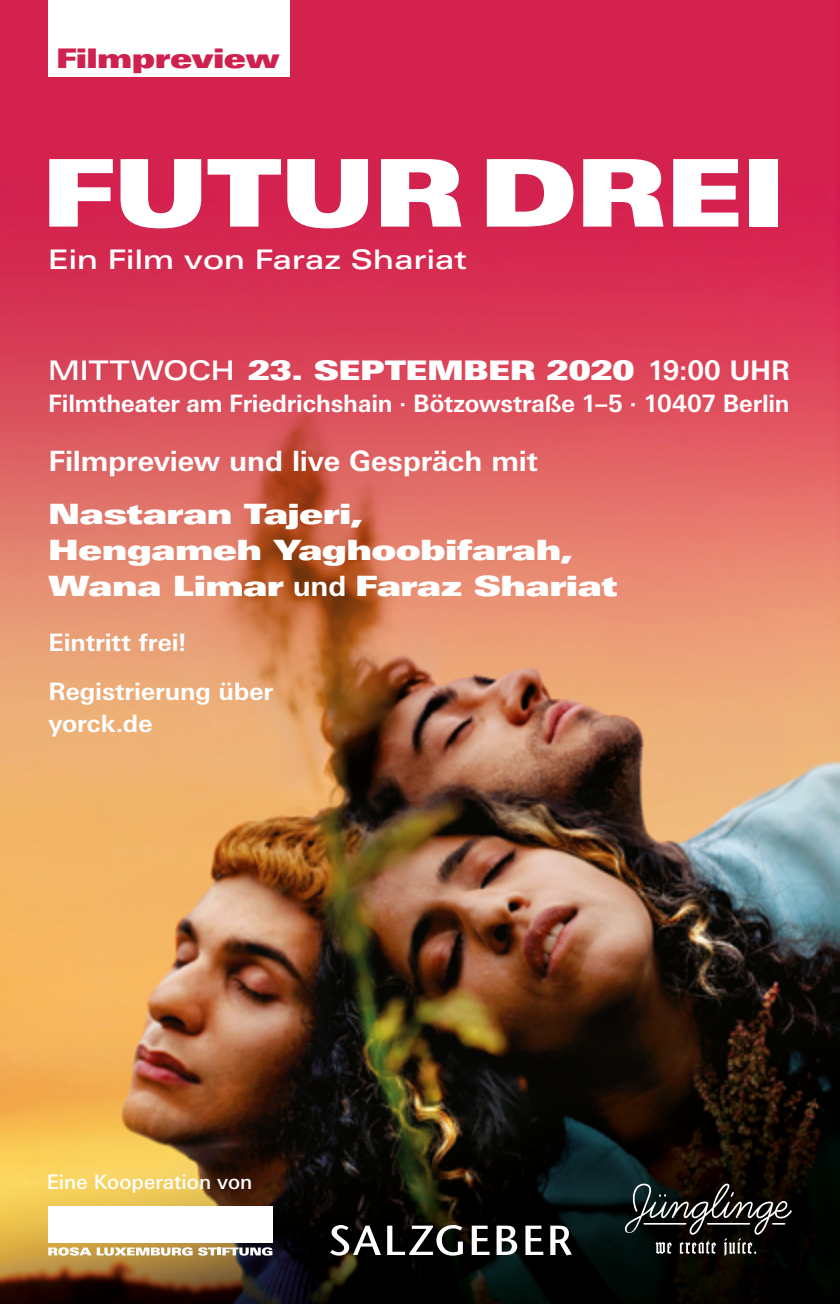
<style>
.page{position:relative;width:840px;height:1304px;background:#fff}
.page>*{position:absolute;margin:0;border:0;box-sizing:border-box;transform-origin:0 0}
.t1{font:93.6px "Linotype Univers Extd X Black";color:#fff}
.t2{font:28px/36px "Linotype Univers Extd X Black";letter-spacing:-.005em;color:#fff}
.t3{font:700 28px "Linotype Univers Basic";letter-spacing:-.005em;color:#fff}
.t4{font:27px "Linotype Univers Extd X Black";color:#fff}
.t5{font:500 27px "Linotype Univers Extd";letter-spacing:.01em;color:#fff}
.t6{font:27px "Linotype Univers Extd X Black";color:#cf214d}
.t7{font:700 24px/49px "Linotype Univers Basic";letter-spacing:-.005em;color:#fff}
.t8{font:500 20px "Linotype Univers Basic";letter-spacing:.005em;color:#fff}
.s1{font-family:"Linotype Univers Extd";font-weight:500}
.s2{font-family:"Linotype Univers Basic";font-weight:700}
</style>
<div class="page">
<img style="left:0;top:0;width:839px;height:1304px">
<div style="left:48px;top:0;width:242px;height:76px;background:#fff"></div>
<svg style="left:48px;top:1247px;width:43px;height:9px"></svg>
<svg style="left:97px;top:1247px;width:95px;height:9px"></svg>
<svg style="left:198px;top:1247px;width:74px;height:9px"></svg>
<div style="left:48px;top:1206px;width:224px;height:37px;background:#fff"></div>
<svg style="left:330px;top:1225px;width:241px;height:31px"></svg>
<svg style="left:624px;top:1184px;width:167px;height:72px"></svg>
<p class="t6" style="left:57px;top:42px;width:224px">Filmpreview</p>
<h1 class="t1" style="left:43px;top:137px;width:742px">FUTUR DREI</h1>
<p class="t5" style="left:48px;top:244px;width:420px">Ein Film von Faraz Shariat</p>
<p class="t4" style="left:48px;top:354px;width:742px"><span class="s1">MITTWOCH</span> 23. SEPTEMBER 2020 <span class="s2">19:00 UHR</span></p>
<p class="t7" style="left:48px;top:379px;width:742px">Filmtheater am Friedrichshain · Bötzowstraße 1–5 · 10407 Berlin</p>
<p class="t3" style="left:48px;top:444px;width:490px">Filmpreview und live Gespräch mit</p>
<p class="t2" style="left:48px;top:496px;width:570px">Nastaran Tajeri,<br>Hengameh Yaghoobifarah,<br>Wana Limar <span class="s2">und</span> Faraz Shariat</p>
<p class="t7" style="left:48px;top:617px;width:226px">Eintritt frei!<br>Registrierung über</p>
<p class="t7" style="left:48px;top:698px;width:105px">yorck.de</p>
<p class="t8" style="left:47px;top:1171px;width:207px">Eine Kooperation von</p>
</div>
